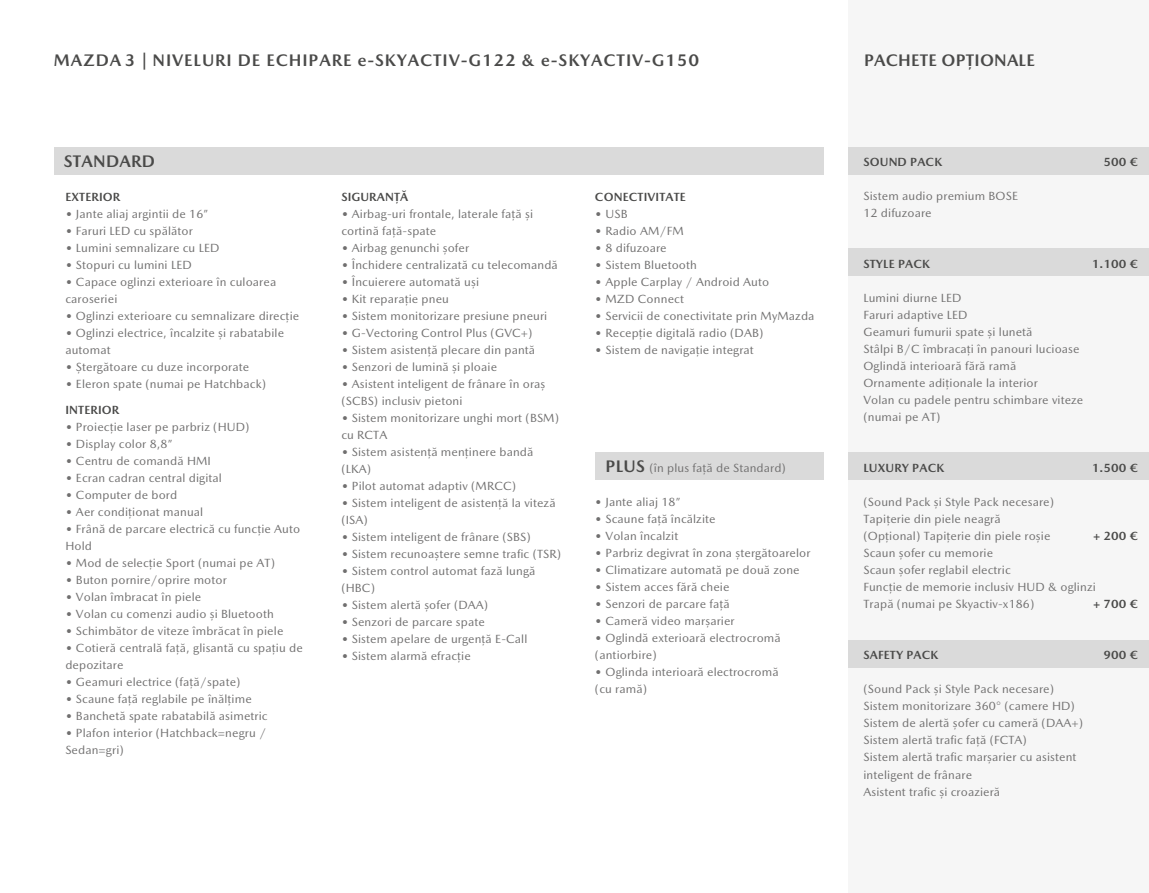
<style>
.page{position:relative;width:1149px;height:893px;background:#fff}
.page>*{position:absolute;margin:0;border:0;box-sizing:border-box;transform-origin:0 0}
.t1{font:700 16.95px "Mazda Type";letter-spacing:.05em;color:#4a4a49}
.t2{font:700 16.95px "Mazda Type";letter-spacing:.01em;color:#4a4a49}
.t3{font:12px/17px "Mazda Type";letter-spacing:.01em;color:#706f6f}
.t4{font:700 12px "Mazda Type";letter-spacing:.01em;color:#4a4a49}
.s1{font-weight:700;font-size:16.95px;color:#4a4a49}
</style>
<div class="page">
<div style="left:848px;top:0;width:300px;height:893px;background:#f6f6f6"></div>
<div style="left:848px;top:147px;width:300px;height:28px;background:#dadada"></div>
<div style="left:848px;top:248px;width:300px;height:28px;background:#dadada"></div>
<div style="left:848px;top:452px;width:300px;height:28px;background:#dadada"></div>
<div style="left:848px;top:640px;width:300px;height:27px;background:#dadada"></div>
<div style="left:54px;top:147px;width:769px;height:28px;background:#dadada"></div>
<div style="left:595px;top:452px;width:228px;height:28px;background:#dadada"></div>
<h1 class="t1" style="left:54px;top:50px;width:646px">MAZDA 3 | NIVELURI DE ECHIPARE e-SKYACTIV-G122 &amp; e-SKYACTIV-G150</h1>
<h1 class="t2" style="left:863px;top:50px;width:172px">PACHETE OPȚIONALE</h1>
<h1 class="t2" style="left:64px;top:151px;width:92px">STANDARD</h1>
<p class="t4" style="left:65px;top:190px;width:56px">EXTERIOR</p>
<p class="t3" style="left:65px;top:206px;width:144px">• Jante aliaj argintii de 16”</p>
<p class="t3" style="left:65px;top:223px;width:129px">• Faruri LED cu spălător</p>
<p class="t3" style="left:65px;top:240px;width:155px">• Lumini semnalizare cu LED</p>
<p class="t3" style="left:65px;top:257px;width:128px">• Stopuri cu lumini LED</p>
<p class="t3" style="left:65px;top:274px;width:212px">• Capace oglinzi exterioare în culoarea caroseriei</p>
<p class="t3" style="left:65px;top:308px;width:235px">• Oglinzi exterioare cu semnalizare direcție</p>
<p class="t3" style="left:65px;top:325px;width:220px">• Oglinzi electrice, încalzite și rabatabile automat</p>
<p class="t3" style="left:65px;top:359px;width:185px">• Ștergătoare cu duze incorporate</p>
<p class="t3" style="left:65px;top:376px;width:202px">• Eleron spate (numai pe Hatchback)</p>
<p class="t4" style="left:65px;top:403px;width:55px">INTERIOR</p>
<p class="t3" style="left:65px;top:419px;width:186px">• Proiecție laser pe parbriz (HUD)</p>
<p class="t3" style="left:65px;top:436px;width:108px">• Display color 8,8”</p>
<p class="t3" style="left:65px;top:453px;width:147px">• Centru de comandă HMI</p>
<p class="t3" style="left:65px;top:470px;width:158px">• Ecran cadran central digital</p>
<p class="t3" style="left:65px;top:487px;width:113px">• Computer de bord</p>
<p class="t3" style="left:65px;top:504px;width:139px">• Aer condiționat manual</p>
<p class="t3" style="left:65px;top:521px;width:236px">• Frână de parcare electrică cu funcție Auto<br>Hold</p>
<p class="t3" style="left:65px;top:555px;width:211px">• Mod de selecție Sport (numai pe AT)</p>
<p class="t3" style="left:65px;top:572px;width:163px">• Buton pornire/oprire motor</p>
<p class="t3" style="left:65px;top:589px;width:137px">• Volan îmbracat în piele</p>
<p class="t3" style="left:65px;top:606px;width:210px">• Volan cu comenzi audio și Bluetooth</p>
<p class="t3" style="left:65px;top:623px;width:219px">• Schimbător de viteze îmbrăcat în piele</p>
<p class="t3" style="left:65px;top:640px;width:239px">• Cotieră centrală față, glisantă cu spațiu de depozitare</p>
<p class="t3" style="left:65px;top:674px;width:177px">• Geamuri electrice (față/spate)</p>
<p class="t3" style="left:65px;top:691px;width:188px">• Scaune față reglabile pe înălțime</p>
<p class="t3" style="left:65px;top:708px;width:204px">• Banchetă spate rabatabilă asimetric</p>
<p class="t3" style="left:65px;top:725px;width:202px">• Plafon interior (Hatchback=negru /<br>Sedan=gri)</p>
<p class="t4" style="left:341px;top:190px;width:68px">SIGURANȚĂ</p>
<p class="t3" style="left:341px;top:206px;width:193px">• Airbag-uri frontale, laterale față și cortină față-spate</p>
<p class="t3" style="left:341px;top:240px;width:129px">• Airbag genunchi șofer</p>
<p class="t3" style="left:341px;top:257px;width:218px">• Închidere centralizată cu telecomandă</p>
<p class="t3" style="left:341px;top:274px;width:139px">• Încuierere automată uși</p>
<p class="t3" style="left:341px;top:291px;width:109px">• Kit reparație pneu</p>
<p class="t3" style="left:341px;top:308px;width:207px">• Sistem monitorizare presiune pneuri</p>
<p class="t3" style="left:341px;top:325px;width:193px">• G-Vectoring Control Plus (GVC+)</p>
<p class="t3" style="left:341px;top:342px;width:195px">• Sistem asistență plecare din pantă</p>
<p class="t3" style="left:341px;top:359px;width:157px">• Senzori de lumină și ploaie</p>
<p class="t3" style="left:341px;top:376px;width:205px">• Asistent inteligent de frânare în oraș (SCBS) inclusiv pietoni</p>
<p class="t3" style="left:341px;top:410px;width:219px">• Sistem monitorizare unghi mort (BSM) cu RCTA</p>
<p class="t3" style="left:341px;top:444px;width:193px">• Sistem asistență menținere bandă (LKA)</p>
<p class="t3" style="left:341px;top:478px;width:176px">• Pilot automat adaptiv (MRCC)</p>
<p class="t3" style="left:341px;top:495px;width:216px">• Sistem inteligent de asistență la viteză (ISA)</p>
<p class="t3" style="left:341px;top:529px;width:191px">• Sistem inteligent de frânare (SBS)</p>
<p class="t3" style="left:341px;top:546px;width:221px">• Sistem recunoaștere semne trafic (TSR)</p>
<p class="t3" style="left:341px;top:563px;width:195px">• Sistem control automat fază lungă (HBC)</p>
<p class="t3" style="left:341px;top:597px;width:148px">• Sistem alertă șofer (DAA)</p>
<p class="t3" style="left:341px;top:614px;width:145px">• Senzori de parcare spate</p>
<p class="t3" style="left:341px;top:631px;width:187px">• Sistem apelare de urgență E-Call</p>
<p class="t3" style="left:341px;top:648px;width:131px">• Sistem alarmă efracție</p>
<p class="t4" style="left:594px;top:190px;width:92px">CONECTIVITATE</p>
<p class="t3" style="left:594px;top:206px;width:34px">• USB</p>
<p class="t3" style="left:594px;top:223px;width:90px">• Radio AM/FM</p>
<p class="t3" style="left:594px;top:240px;width:73px">• 8 difuzoare</p>
<p class="t3" style="left:594px;top:257px;width:103px">• Sistem Bluetooth</p>
<p class="t3" style="left:594px;top:274px;width:176px">• Apple Carplay / Android Auto</p>
<p class="t3" style="left:594px;top:291px;width:90px">• MZD Connect</p>
<p class="t3" style="left:594px;top:308px;width:221px">• Servicii de conectivitate prin MyMazda</p>
<p class="t3" style="left:594px;top:325px;width:170px">• Recepție digitală radio (DAB)</p>
<p class="t3" style="left:594px;top:342px;width:160px">• Sistem de navigație integrat</p>
<p class="t3" style="left:605px;top:459px;width:182px"><span class="s1">PLUS</span> (în plus față de Standard)</p>
<p class="t3" style="left:594px;top:493px;width:87px">• Jante aliaj 18”</p>
<p class="t3" style="left:594px;top:510px;width:122px">• Scaune față încălzite</p>
<p class="t3" style="left:594px;top:527px;width:85px">• Volan încalzit</p>
<p class="t3" style="left:594px;top:544px;width:217px">• Parbriz degivrat în zona ștergătoarelor</p>
<p class="t3" style="left:594px;top:561px;width:206px">• Climatizare automată pe două zone</p>
<p class="t3" style="left:594px;top:578px;width:136px">• Sistem acces fără cheie</p>
<p class="t3" style="left:594px;top:595px;width:136px">• Senzori de parcare față</p>
<p class="t3" style="left:594px;top:612px;width:141px">• Cameră video marșarier</p>
<p class="t3" style="left:594px;top:629px;width:187px">• Oglindă exterioară electrocromă (antiorbire)</p>
<p class="t3" style="left:594px;top:663px;width:185px">• Oglinda interioară electrocromă (cu ramă)</p>
<p class="t4" style="left:863px;top:155px;width:80px">SOUND PACK</p>
<p class="t3" style="left:863px;top:188px;width:156px">Sistem audio premium BOSE<br>12 difuzoare</p>
<p class="t4" style="left:1103px;top:155px;width:36px">500 €</p>
<p class="t4" style="left:863px;top:257px;width:68px">STYLE PACK</p>
<p class="t3" style="left:863px;top:290px;width:221px">Lumini diurne LED<br>Faruri adaptive LED<br>Geamuri fumurii spate și lunetă<br>Stâlpi B/C îmbracați în panouri lucioase<br>Oglindă interioară fără ramă<br>Ornamente adiționale la interior<br>Volan cu padele pentru schimbare viteze (numai pe AT)</p>
<p class="t4" style="left:1091px;top:257px;width:48px">1.100 €</p>
<p class="t4" style="left:1091px;top:461px;width:48px">1.500 €</p>
<p class="t4" style="left:863px;top:461px;width:82px">LUXURY PACK</p>
<p class="t3" style="left:863px;top:494px;width:234px">(Sound Pack și Style Pack necesare)<br>Tapițerie din piele neagră<br>(Opțional) Tapițerie din piele roșie<br>Scaun șofer cu memorie<br>Scaun șofer reglabil electric<br>Funcție de memorie inclusiv HUD &amp; oglinzi<br>Trapă (numai pe Skyactiv-x186)</p>
<p class="t4" style="left:1092px;top:529px;width:47px">+ 200 €</p>
<p class="t4" style="left:1092px;top:597px;width:47px">+ 700 €</p>
<p class="t4" style="left:863px;top:648px;width:76px">SAFETY PACK</p>
<p class="t3" style="left:863px;top:681px;width:221px">(Sound Pack și Style Pack necesare)<br>Sistem monitorizare 360° (camere HD)<br>Sistem de alertă șofer cu cameră (DAA+)<br>Sistem alertă trafic față (FCTA)<br>Sistem alertă trafic marșarier cu asistent inteligent de frânare<br>Asistent trafic și croazieră</p>
<p class="t4" style="left:1103px;top:648px;width:36px">900 €</p>
</div>
